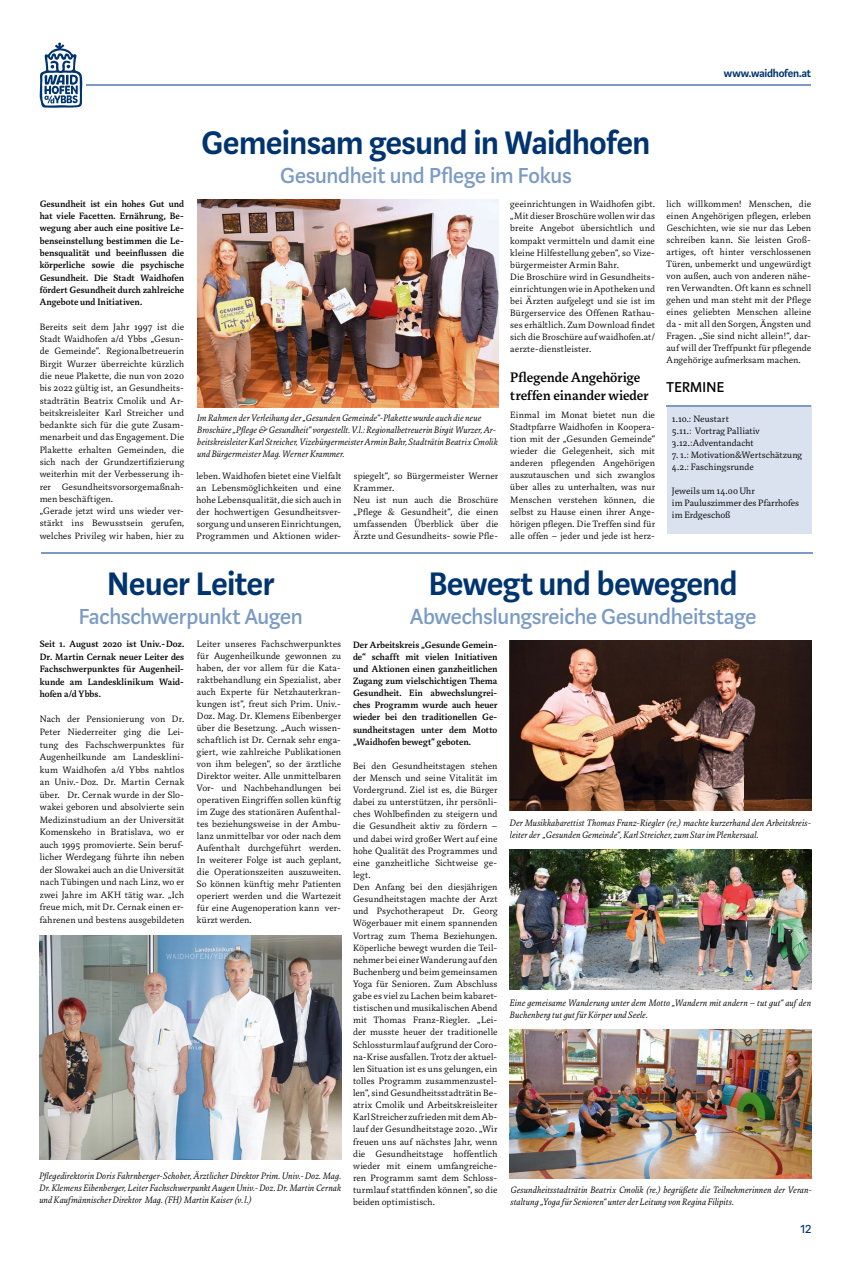
<style>
.page{position:relative;width:851px;height:1276px;background:#fff}
.page>*{position:absolute;margin:0;border:0;box-sizing:border-box;transform-origin:0 0}
.t1{font:600 36px "Marat Sans";letter-spacing:-.01em;color:#00346f}
.t2{font:500 24px "Marat Sans";letter-spacing:-.005em;color:#7b9bc4}
.t3{font:20px "Marat Sans Regular Small Caps";letter-spacing:-.015em;color:#000}
.t4{font:500 15px/18.1px "Marat";color:#000}
.t5{font:14px "Marat Sans";color:#00346f}
.t6{font:600 12px "Marat Sans";letter-spacing:-.02em;color:#00346f}
.t7{font:300 10px/12.1px "Marat";letter-spacing:.01em;color:#000}
.t8{font:italic 300 10px/12px "Marat";letter-spacing:.01em;color:#000}
.t9{font:500 10px/12.3px "Marat";letter-spacing:.005em;color:#000;text-align:justify}
</style>
<div class="page">
<hr style="left:86px;top:85px;width:725px;height:1px;background:#7b9bc4">
<svg style="left:40px;top:42px;width:43px;height:66px"></svg>
<img style="left:197px;top:199px;width:301px;height:208px">
<hr style="left:41px;top:553px;width:771px;height:1px;background:#7b9bc4">
<img style="left:39px;top:935px;width:302px;height:224px">
<img style="left:509px;top:640px;width:302px;height:170px">
<div style="left:666px;top:405px;width:145px;height:129px;background:#dae1ef"></div>
<hr style="left:666px;top:405px;width:144px;height:1px;background:#7b9bc4">
<img style="left:509px;top:849px;width:302px;height:140px">
<img style="left:509px;top:1029px;width:301px;height:149px">
<p class="t6" style="left:723px;top:66px;width:89px">www.waidhofen.at</p>
<p class="t9" style="left:40px;top:198px;width:146px">Gesundheit ist ein hohes Gut und hat viele Facetten. Ernährung, Be&shy;wegung aber auch eine positive Le&shy;benseinstellung bestimmen die Le&shy;bensqualität und beeinflussen die körperliche sowie die psychische Gesundheit. Die Stadt Waidhofen fördert Gesundheit durch zahlreiche Angebote und Initiativen.</p>
<p class="t7" style="left:40px;top:320px;width:146px">Bereits seit dem Jahr 1997 ist die Stadt Waidhofen a/d Ybbs „Gesun&shy;de Gemeinde“. Regionalbetreuerin Birgit Wurzer überreichte kürzlich die neue Plakette, die nun von 2020 bis 2022 gültig ist, an Gesundheits&shy;stadträtin Beatrix Cmolik und Ar&shy;beitskreisleiter Karl Streicher und bedankte sich für die gute Zusam&shy;menarbeit und das Engagement. Die Plakette erhalten Gemeinden, die sich nach der Grundzertifizierung weiterhin mit der Verbesserung ih&shy;rer Gesundheitsvorsorgemaßnah&shy;men beschäftigen.<br>„Gerade jetzt wird uns wieder ver&shy;stärkt ins Bewusstsein gerufen, welches Privileg wir haben, hier zu</p>
<h1 class="t1" style="left:201px;top:124px;width:450px">Gemeinsam gesund in Waidhofen</h1>
<h2 class="t2" style="left:280px;top:163px;width:292px">Gesundheit und Pflege im Fokus</h2>
<p class="t8" style="left:197px;top:412px;width:302px">Im Rahmen der Verleihung der „Gesunden Gemeinde“-Plakette wurde auch die neue Broschüre „Pflege &amp; Gesundheit“ vorgestellt. V.l.: Regionalbetreuerin Birgit Wurzer, Ar&shy;beitskreisleiter Karl Streicher, Vizebürgermeister Armin Bahr, Stadträtin Beatrix Cmolik und Bürgermeister Mag. Werner Krammer.</p>
<p class="t7" style="left:196px;top:470px;width:146px;text-align:justify">leben. Waidhofen bietet eine Vielfalt an Lebensmöglichkeiten und eine hohe Lebensqualität, die sich auch in der hochwertigen Gesundheitsver&shy;sorgung und unseren Einrichtungen, Programmen und Aktionen wider-</p>
<p class="t7" style="left:353px;top:470px;width:146px">spiegelt“, so Bürgermeister Werner<br>Krammer.<br>Neu ist nun auch die Broschüre „Pflege &amp; Gesundheit“, die einen umfassenden Überblick über die<br>Ärzte und Gesundheits- sowie Pfle-</p>
<p class="t7" style="left:510px;top:198px;width:146px">geeinrichtungen in Waidhofen gibt. „Mit dieser Broschüre wollen wir das breite Angebot übersichtlich und kompakt vermitteln und damit eine kleine Hilfestellung geben“, so Vize&shy;bürgermeister Armin Bahr.<br>Die Broschüre wird in Gesundheits&shy;einrichtungen wie in Apotheken und bei Ärzten aufgelegt und sie ist im Bürgerservice des Offenen Rathau&shy;ses erhältlich. Zum Download findet sich die Broschüre auf waidhofen.at/ aerzte-dienstleister.</p>
<h3 class="t4" style="left:510px;top:369px;width:140px">Pflegende Angehörige treffen einander wieder</h3>
<p class="t7" style="left:510px;top:409px;width:146px;text-align:justify">Einmal im Monat bietet nun die Stadtpfarre Waidhofen in Koopera&shy;tion mit der „Gesunden Gemeinde“ wieder die Gelegenheit, sich mit anderen pflegenden Angehörigen auszutauschen und sich zwanglos über alles zu unterhalten, was nur Menschen verstehen können, die selbst zu Hause einen ihrer Ange&shy;hörigen pflegen. Die Treffen sind für alle offen – jeder und jede ist herz-</p>
<p class="t7" style="left:666px;top:198px;width:146px;text-align:justify">lich willkommen! Menschen, die einen Angehörigen pflegen, erleben Geschichten, wie sie nur das Leben schreiben kann. Sie leisten Groß&shy;artiges, oft hinter verschlossenen Türen, unbemerkt und ungewürdigt von außen, auch von anderen nähe&shy;ren Verwandten. Oft kann es schnell gehen und man steht mit der Pflege eines geliebten Menschen alleine da - mit all den Sorgen, Ängsten und Fragen. „Sie sind nicht allein!“, dar&shy;auf will der Treffpunkt für pflegende Angehörige aufmerksam machen.</p>
<h3 class="t3" style="left:666px;top:375px;width:59px">termine</h3>
<p class="t7" style="left:672px;top:412px;width:89px">1.10.: Neustart<br>5.11.: Vortrag Palliativ<br>3.12.:Adventandacht</p>
<p class="t7" style="left:672px;top:448px;width:132px">7. 1.: Motivation&amp;Wertschätzung<br>4.2.: Faschingsrunde</p>
<p class="t7" style="left:672px;top:484px;width:129px">Jeweils um 14.00 Uhr<br>im Pauluszimmer des Pfarrhofes im Erdgeschoß</p>
<h1 class="t1" style="left:107px;top:564px;width:168px">Neuer Leiter</h1>
<h2 class="t2" style="left:79px;top:603px;width:226px">Fachschwerpunkt Augen</h2>
<p class="t9" style="left:40px;top:638px;width:146px">Seit 1. August 2020 ist Univ.-Doz.<br>Dr. Martin Cernak neuer Leiter des Fachschwerpunktes für Augenheil&shy;kunde am Landesklinikum Waid&shy;hofen a/d Ybbs.</p>
<p class="t7" style="left:40px;top:713px;width:146px;line-height:12.5px;text-align:justify">Nach der Pensionierung von Dr.<br>Peter Niederreiter ging die Lei&shy;tung des Fachschwerpunktes für Augenheilkunde am Landesklini&shy;kum Waidhofen a/d Ybbs nahtlos an Univ.-Doz. Dr. Martin Cernak über. Dr. Cernak wurde in der Slo&shy;wakei geboren und absolvierte sein Medizinstudium an der Universität Komenskeho in Bratislava, wo er auch 1995 promovierte. Sein beruf&shy;licher Werdegang führte ihn neben der Slowakei auch an die Universität nach Tübingen und nach Linz, wo er zwei Jahre im AKH tätig war. „Ich freue mich, mit Dr. Cernak einen er&shy;fahrenen und bestens ausgebildeten</p>
<p class="t7" style="left:197px;top:638px;width:146px;text-align:justify">Leiter unseres Fachschwerpunktes für Augenheilkunde gewonnen zu haben, der vor allem für die Kata&shy;raktbehandlung ein Spezialist, aber auch Experte für Netzhauterkran&shy;kungen ist“, freut sich Prim. Univ.- Doz. Mag. Dr. Klemens Eibenberger über die Besetzung. „Auch wissen&shy;schaftlich ist Dr. Cernak sehr enga&shy;giert, wie zahlreiche Publikationen von ihm belegen“, so der ärztliche Direktor weiter. Alle unmittelbaren Vor- und Nachbehandlungen bei operativen Eingriffen sollen künftig im Zuge des stationären Aufenthal&shy;tes beziehungsweise in der Ambu&shy;lanz unmittelbar vor oder nach dem Aufenthalt durchgeführt werden.<br>In weiterer Folge ist auch geplant, die Operationszeiten auszuweiten.<br>So können künftig mehr Patienten operiert werden und die Wartezeit für eine Augenoperation kann ver&shy;kürzt werden.</p>
<p class="t8" style="left:39px;top:1170px;width:303px;text-align:justify">Pflegedirektorin Doris Fahrnberger-Schober, Ärztlicher Direktor Prim. Univ.-Doz. Mag.<br>Dr. Klemens Eibenberger, Leiter Fachschwerpunkt Augen Univ.-Doz. Dr. Martin Cernak und Kaufmännischer Direktor Mag. (FH) Martin Kaiser (v. l.)</p>
<h1 class="t1" style="left:428px;top:565px;width:310px">Bewegt und bewegend</h1>
<h2 class="t2" style="left:410px;top:604px;width:348px">Abwechslungsreiche Gesundheitstage</h2>
<p class="t9" style="left:353px;top:638px;width:146px">Der Arbeitskreis „Gesunde Gemein&shy;de“ schafft mit vielen Initiativen und Aktionen einen ganzheitlichen Zugang zum vielschichtigen Thema Gesundheit. Ein abwechslungrei&shy;ches Programm wurde auch heuer wieder bei den traditionellen Ge&shy;sundheitstagen unter dem Motto „Waidhofen bewegt“ geboten.</p>
<p class="t7" style="left:353px;top:760px;width:146px">Bei den Gesundheitstagen stehen der Mensch und seine Vitalität im Vordergrund. Ziel ist es, die Bürger dabei zu unterstützen, ihr persönli&shy;ches Wohlbefinden zu steigern und die Gesundheit aktiv zu fördern – und dabei wird großer Wert auf eine hohe Qualität des Programmes und eine ganzheitliche Sichtweise ge&shy;legt.<br>Den Anfang bei den diesjährigen Gesundheitstagen machte der Arzt und Psychotherapeut Dr. Georg Wögerbauer mit einem spannenden Vortrag zum Thema Beziehungen.<br>Köperliche bewegt wurden die Teil&shy;nehmer bei einer Wanderung auf den Buchenberg und beim gemeinsamen Yoga für Senioren. Zum Abschluss gabe es viel zu Lachen beim kabaret&shy;tistischen und musikalischen Abend mit Thomas Franz-Riegler. „Lei&shy;der musste heuer der traditionelle Schlossturmlauf aufgrund der Coro&shy;na-Krise ausfallen. Trotz der aktuel&shy;len Situation ist es uns gelungen, ein tolles Programm zusammenzustel&shy;len“, sind Gesundheitsstadträtin Be&shy;atrix Cmolik und Arbeitskreisleiter Karl Streicher zufrieden mit dem Ab&shy;lauf der Gesundheitstage 2020. „Wir freuen uns auf nächstes Jahr, wenn die Gesundheitstage hoffentlich wieder mit einem umfangreiche&shy;ren Programm samt dem Schloss&shy;turmlauf stattfinden können", so die beiden optimistisch.</p>
<p class="t8" style="left:509px;top:816px;width:302px">Der Musikkabarettist Thomas Franz-Riegler (re.) machte kurzerhand den Arbeitskreis&shy;leiter der „Gesunden Gemeinde“, Karl Streicher, zum Star im Plenkersaal.</p>
<p class="t8" style="left:510px;top:997px;width:302px">Eine gemeisame Wanderung unter dem Motto „Wandern mit andern – tut gut“ auf den<br>Buchenberg tut gut für Körper und Seele.</p>
<p class="t8" style="left:510px;top:1184px;width:302px">Gesundheitsstadträtin Beatrix Cmolik (re.) begrüßete die Teilnehmerinnen der Veran&shy;staltung „Yoga für Senioren“ unter der Leitung von Regina Filipits.</p>
<h3 class="t5" style="left:800px;top:1221px;width:12px">12</h3>
</div>
